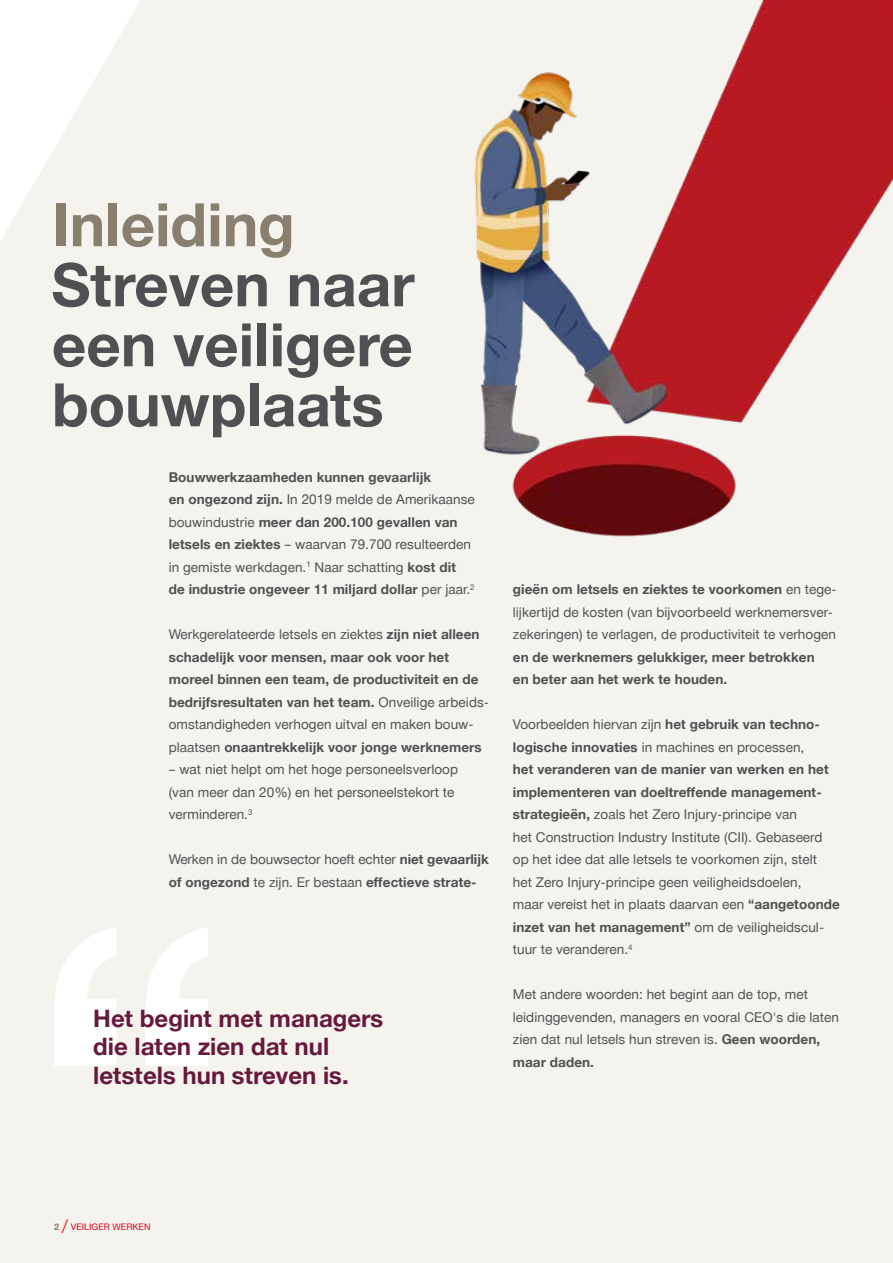
<style>
.page{position:relative;width:893px;height:1263px;background:#f5f3ee}
.page>*{position:absolute;margin:0;border:0;box-sizing:border-box;transform-origin:0 0}
.t1{font:700 60px/60px "Hilti";color:#524f53;text-align:justify}
.t2{font:700 60px "Hilti";color:#887f6e}
.t3{font:700 24px/28.5px "Hilti";color:#66193c}
.t4{font:13.5px/22.5px "Hilti";letter-spacing:.005em;color:#524f53}
.t5{font:700 13.5px/22.5px "Hilti";letter-spacing:.005em;color:#524f53}
.t6{font:9px "Hilti";color:#d2051e}
.s1{font-weight:400}
.s2{font-weight:700}
.s3{font-weight:700;color:#887f6e}
.s4{font-size:15px;color:#f00}
</style>
<div class="page">
<svg style="left:0;top:0;width:140px;height:241px"></svg>
<svg style="left:54px;top:927px;width:154px;height:139px"></svg>
<img style="left:474px;top:0;width:419px;height:537px">
<h1 class="t2" style="left:52px;top:190px;width:245px">Inleiding</h1>
<h1 class="t1" style="left:52px;top:256px;width:364px">Streven naar een veiligere bouwplaats</h1>
<p class="t5" style="left:169px;top:466px;width:308px">Bouwwerkzaamheden kunnen gevaarlijk<br>en ongezond zijn. <span class="s1">In 2019 melde de Amerikaanse bouwindustrie</span> meer dan 200.100 gevallen van letsels en ziektes <span class="s1">– waarvan 79.700 resulteerden in gemiste werkdagen.</span><sup>1</sup> <span class="s1">Naar schatting</span> kost dit de industrie ongeveer 11 miljard dollar <span class="s1">per jaar.</span><sup>2</sup></p>
<p class="t5" style="left:169px;top:623px;width:322px"><span class="s1">Werkgerelateerde letsels en ziektes</span> zijn niet alleen schadelijk voor mensen, maar ook voor het moreel binnen een team, de productiviteit en de bedrijfsresultaten van het team. <span class="s1">Onveilige arbeids&shy;omstandigheden verhogen uitval en maken bouw&shy;plaatsen</span> onaantrekkelijk voor jonge werknemers</p>
<p class="t4" style="left:169px;top:758px;width:291px">– wat niet helpt om het hoge personeelsverloop (van meer dan 20%) en het personeelstekort te verminderen.<sup>3</sup></p>
<p class="t4" style="left:169px;top:848px;width:322px">Werken in de bouwsector hoeft echter <span class="s2">niet gevaarlijk of ongezond</span> te zijn. Er bestaan <span class="s2">effectieve strate-</span></p>
<h2 class="t3" style="left:93px;top:1004px;width:292px">Het begint met managers die laten zien dat nul letstels hun streven is.</h2>
<p class="t4" style="left:513px;top:578px;width:325px"><span class="s2">gieën om letsels en ziektes te voorkomen</span> en tege&shy;lijkertijd de kosten (van bijvoorbeeld werknemersver&shy;zekeringen) te verlagen, de productiviteit te verhogen</p>
<p class="t5" style="left:513px;top:646px;width:303px">en de werknemers gelukkiger, meer betrokken en beter aan het werk te houden.</p>
<p class="t4" style="left:513px;top:713px;width:328px">Voorbeelden hiervan zijn <span class="s2">het gebruik van techno&shy;logische innovaties</span> in machines en processen,<br><span class="s2">het veranderen van de manier van werken en het implementeren van doeltreffende management&shy;strategieën,</span> zoals het Zero Injury-principe van<br>het Construction Industry Institute (CII). Gebaseerd op het idee dat alle letsels te voorkomen zijn, stelt<br>het Zero Injury-principe geen veiligheidsdoelen,<br>maar vereist het in plaats daarvan een <span class="s2">“aangetoonde inzet van het management”</span> om de veiligheidscul&shy;tuur te veranderen.<sup>4</sup></p>
<p class="t4" style="left:513px;top:983px;width:328px">Met andere woorden: het begint aan de top, met leidinggevenden, managers en vooral CEO's die laten zien dat nul letsels hun streven is. <span class="s2">Geen woorden, maar daden.</span></p>
<p class="t6" style="left:54px;top:1222px;width:98px"><span class="s3">2</span> <span class="s4">/</span> VEILIGER WERKEN</p>
</div>
